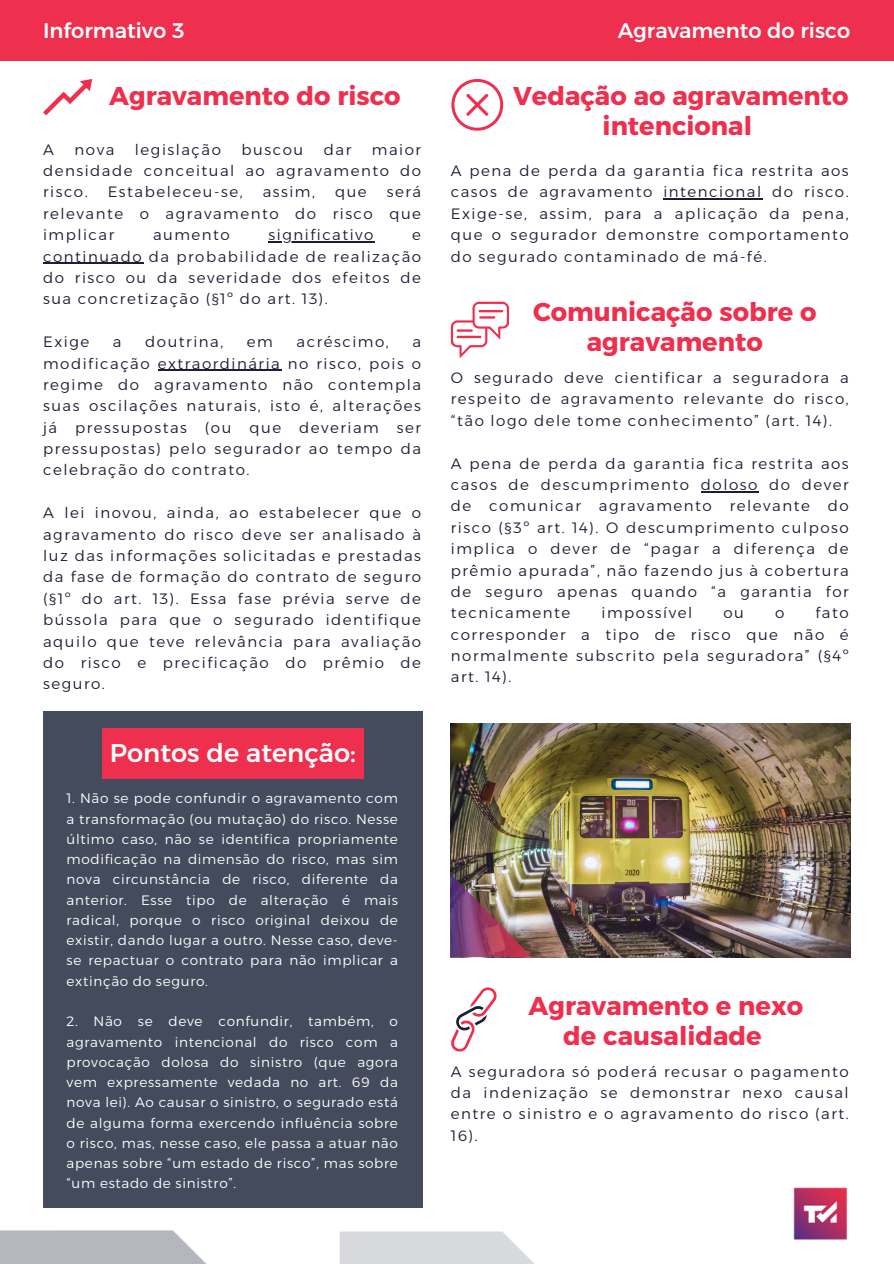
<style>
.page{position:relative;width:894px;height:1264px;background:#fff}
.page>*{position:absolute;margin:0;border:0;box-sizing:border-box;transform-origin:0 0}
.t1{font:700 25.65px/30.3px "Alexandria";color:#ee2f4e;text-align:center}
.t2{font:500 25.65px "Alexandria";color:#fff}
.t3{font:500 21px "Alexandria";color:#fff}
.t4{font:300 15px/21.3px "Alexandria";letter-spacing:.1em;color:#1c1e34;text-align:justify}
.t5{font:300 13.65px/20.2px "Alexandria";letter-spacing:.05em;color:#fff;text-align:justify}
</style>
<div class="page">
<svg style="left:0;top:1230px;width:205px;height:33px;background:#babdc2"></svg>
<svg style="left:339px;top:1231px;width:195px;height:32px;background:#dbdce0"></svg>
<div style="left:0;top:0;width:893px;height:61px;background:#ee2f4e"></div>
<hr style="left:268px;top:241px;width:107px;height:1px;background:#1c1e34">
<hr style="left:43px;top:263px;width:100px;height:1px;background:#1c1e34">
<hr style="left:158px;top:369px;width:123px;height:2px;background:#1c1e34">
<hr style="left:663px;top:198px;width:99px;height:2px;background:#1c1e34">
<hr style="left:700px;top:491px;width:58px;height:1px;background:#1c1e34">
<svg style="left:43px;top:79px;width:49px;height:36px"></svg>
<div style="left:43px;top:711px;width:379px;height:496px;background:#444b5c"></div>
<div style="left:102px;top:727px;width:261px;height:51px;background:#ee2f4e"></div>
<svg style="left:451px;top:79px;width:53px;height:52px"></svg>
<svg style="left:451px;top:302px;width:58px;height:56px"></svg>
<svg style="left:451px;top:987px;width:45px;height:64px"></svg>
<img style="left:451px;top:723px;width:399px;height:234px">
<img style="left:451px;top:875px;width:82px;height:81px">
<img style="left:793px;top:1187px;width:55px;height:53px">
<p class="t3" style="left:43px;top:18px;width:143px">Informativo 3</p>
<p class="t3" style="left:617px;top:18px;width:234px">Agravamento do risco</p>
<h1 class="t1" style="left:109px;top:80px;width:293px">Agravamento do risco</h1>
<h2 class="t4" style="left:43px;top:139px;width:12px">A</h2>
<h2 class="t4" style="left:75px;top:139px;width:41px">nova</h2>
<h2 class="t4" style="left:135px;top:139px;width:87px">legislação</h2>
<h2 class="t4" style="left:241px;top:139px;width:63px">buscou</h2>
<h2 class="t4" style="left:324px;top:139px;width:29px">dar</h2>
<h2 class="t4" style="left:43px;top:139px;width:379px;text-indent:329px">maior densidade conceitual ao agravamento do risco.</h2>
<h2 class="t4" style="left:43px;top:181px;width:379px;text-indent:343px">será relevante o agravamento do risco que implicar</h2>
<h2 class="t4" style="left:108px;top:181px;width:136px">Estabeleceu-se,</h2>
<h2 class="t4" style="left:262px;top:181px;width:54px">assim,</h2>
<h2 class="t4" style="left:335px;top:181px;width:33px">que</h2>
<h2 class="t4" style="left:153px;top:224px;width:78px">aumento</h2>
<h2 class="t4" style="left:268px;top:224px;width:106px">significativo</h2>
<h2 class="t4" style="left:43px;top:224px;width:379px;text-indent:369px">e continuado da probabilidade de realização do risco ou da severidade dos efeitos de sua concretização (§1º do art. 13).</h2>
<h2 class="t4" style="left:43px;top:331px;width:48px">Exige</h2>
<h2 class="t4" style="left:113px;top:331px;width:10px">a</h2>
<h2 class="t4" style="left:145px;top:331px;width:79px">doutrina,</h2>
<h2 class="t4" style="left:247px;top:331px;width:27px">em</h2>
<h2 class="t4" style="left:296px;top:331px;width:94px">acréscimo,</h2>
<h2 class="t4" style="left:43px;top:331px;width:379px;text-indent:369px">a modificação extraordinária no risco, pois o regime do agravamento não contempla</h2>
<p class="t4" style="left:43px;top:395px;width:379px">suas oscilações naturais, isto é, alterações já pressupostas (ou que deveriam ser pressupostas) pelo segurador ao tempo da celebração do contrato.</p>
<p class="t4" style="left:43px;top:502px;width:379px">A lei inovou, ainda, ao estabelecer que o agravamento do risco deve ser analisado à luz das informações solicitadas e prestadas da fase de formação do contrato de seguro (§1º do art. 13). Essa fase prévia serve de</p>
<h1 class="t4" style="left:43px;top:609px;width:379px">bússola para que o segurado identifique aquilo que teve relevância para avaliação do risco e precificação do prêmio de seguro.</h1>
<p class="t2" style="left:110px;top:737px;width:248px">Pontos de atenção:</p>
<p class="t5" style="left:67px;top:788px;width:333px">1. Não se pode confundir o agravamento com a transformação (ou mutação) do risco. Nesse último caso, não se identifica propriamente modificação na dimensão do risco, mas sim nova circunstância de risco, diferente da anterior. Esse tipo de alteração é mais radical, porque o risco original deixou de existir, dando lugar a outro. Nesse caso, deve&shy;se repactuar o contrato para não implicar a extinção do seguro.</p>
<p class="t5" style="left:67px;top:1011px;width:333px">2. Não se deve confundir, também, o agravamento intencional do risco com a provocação dolosa do sinistro (que agora vem expressamente vedada no art. 69 da nova lei). Ao causar o sinistro, o segurado está de alguma forma exercendo influência sobre o risco, mas, nesse caso, ele passa a atuar não apenas sobre “um estado de risco”, mas sobre “um estado de sinistro”.</p>
<p class="t1" style="left:513px;top:80px;width:337px">Vedação ao agravamento intencional</p>
<p class="t4" style="left:451px;top:160px;width:399px">A pena de perda da garantia fica restrita aos casos de agravamento intencional do risco.<br>Exige-se, assim, para a aplicação da pena, que o segurador demonstre comportamento do segurado contaminado de má-fé.</p>
<p class="t1" style="left:533px;top:296px;width:285px">Comunicação sobre o agravamento</p>
<p class="t4" style="left:451px;top:367px;width:399px">O segurado deve cientificar a seguradora a respeito de agravamento relevante do risco, “tão logo dele tome conhecimento” (art. 14).</p>
<h1 class="t4" style="left:451px;top:452px;width:399px">A pena de perda da garantia fica restrita aos casos de descumprimento doloso do dever de comunicar agravamento relevante do risco (§3º art. 14). O descumprimento culposo implica o dever de “pagar a diferença de prêmio apurada”, não fazendo jus à cobertura de seguro apenas quando “a garantia for tecnicamente</h1>
<h1 class="t4" style="left:451px;top:602px;width:399px;text-indent:364px">fato corresponder a tipo de risco que não é normalmente subscrito pela seguradora” (§4º art. 14).</h1>
<h1 class="t4" style="left:601px;top:602px;width:92px">impossível</h1>
<h1 class="t4" style="left:723px;top:602px;width:22px">ou</h1>
<h1 class="t4" style="left:774px;top:602px;width:11px">o</h1>
<h1 class="t1" style="left:528px;top:990px;width:276px">Agravamento e nexo de causalidade</h1>
<p class="t4" style="left:451px;top:1060px;width:399px">A seguradora só poderá recusar o pagamento da indenização se demonstrar nexo causal entre o sinistro e o agravamento do risco (art.<br>16).</p>
</div>
